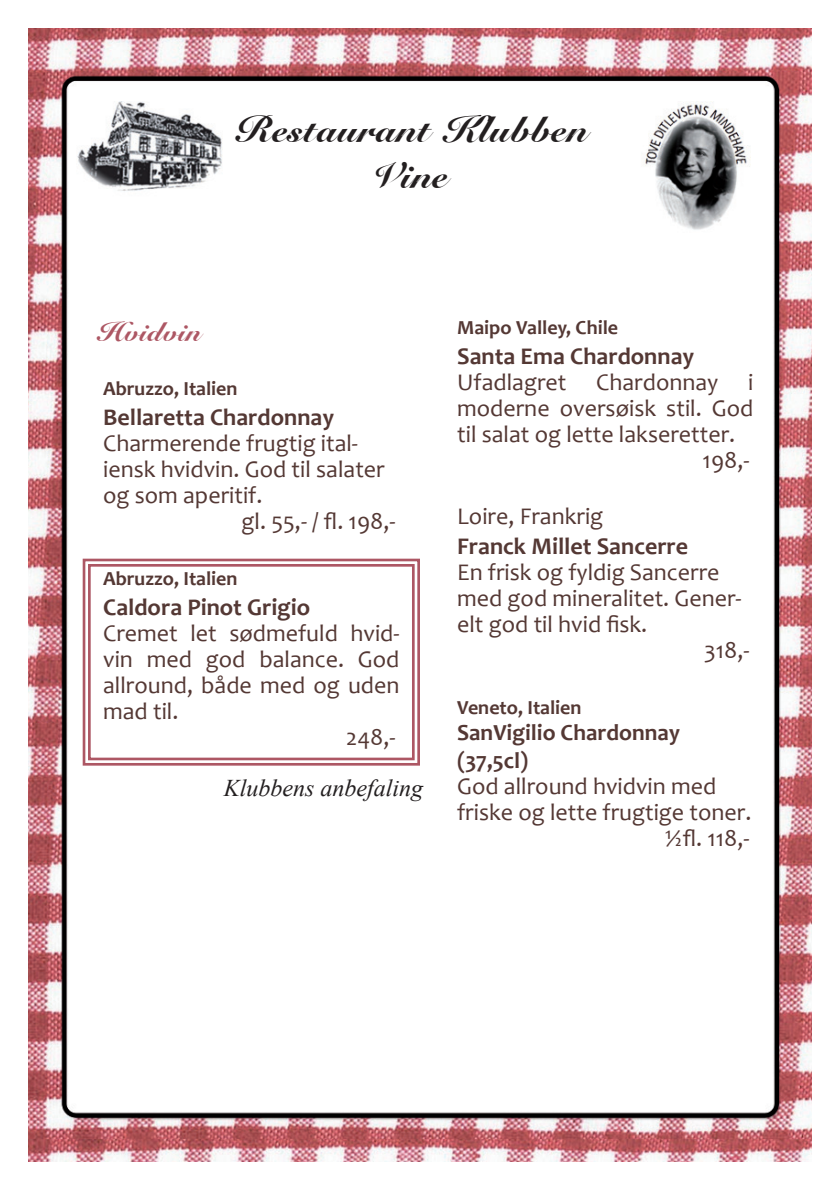
<style>
.page{position:relative;width:840px;height:1191px;background:#fff}
.page>*{position:absolute;margin:0;border:0;box-sizing:border-box;transform-origin:0 0}
.t1{font:900 38px/45.6px "Roundhand BT";color:#231f20;text-align:center}
.t2{font:900 28px "Roundhand BT";color:#ad5764}
.t3{font:24px/26px "Candara";color:#543834}
.t4{font:700 24px "Candara";color:#543834}
.t5{font:italic 24px "Times New Roman";color:#231f20}
.t6{font:700 23.2px/27.8px "Candara";color:#543834}
.t7{font:700 20px "Candara";color:#543834}
</style>
<div class="page">
<img style="left:28px;top:29px;width:783px;height:1133px">
<svg style="left:81px;top:557px;width:340px;height:210px"></svg>
<div style="left:88px;top:564px;width:326px;height:196px;border:3px solid #ad5764"></div>
<p class="t1" style="left:243px;top:107px;width:355px">Restaurant Klubben<br>Vine</p>
<p class="t2" style="left:103px;top:314px;width:106px">Hvidvin</p>
<p class="t7" style="left:103px;top:376px;width:136px">Abruzzo, Italien</p>
<p class="t4" style="left:103px;top:402px;width:232px">Bellaretta Chardonnay</p>
<p class="t3" style="left:103px;top:430px;width:283px">Charmerende frugtig ital&shy;iensk hvidvin. God til salater og som aperitif.</p>
<p class="t3" style="left:241px;top:508px;width:155px">gl. 55,- / fl. 198,-</p>
<p class="t7" style="left:103px;top:566px;width:136px">Abruzzo, Italien</p>
<p class="t4" style="left:103px;top:592px;width:208px">Caldora Pinot Grigio</p>
<p class="t3" style="left:103px;top:620px;width:298px;text-align:justify">Cremet let sødmefuld hvid&shy;vin med god balance. God allround, både med og uden mad til.</p>
<p class="t3" style="left:346px;top:724px;width:51px">248,-</p>
<p class="t5" style="left:224px;top:772px;width:201px">Klubbens anbefaling</p>
<p class="t7" style="left:457px;top:315px;width:162px">Maipo Valley, Chile</p>
<p class="t4" style="left:457px;top:342px;width:238px">Santa Ema Chardonnay</p>
<p class="t3" style="left:457px;top:369px;width:298px;text-align:justify">Ufadlagret Chardonnay i moderne oversøisk stil. God til salat og lette lakseretter.</p>
<p class="t3" style="left:702px;top:447px;width:48px">198,-</p>
<p class="t3" style="left:457px;top:503px;width:147px">Loire, Frankrig</p>
<p class="t4" style="left:457px;top:532px;width:232px">Franck Millet Sancerre</p>
<p class="t3" style="left:457px;top:559px;width:286px">En frisk og fyldig Sancerre med god mineralitet. Gener&shy;elt god til hvid fisk.</p>
<p class="t3" style="left:703px;top:637px;width:47px">318,-</p>
<p class="t7" style="left:457px;top:695px;width:126px">Veneto, Italien</p>
<p class="t6" style="left:457px;top:719px;width:224px">SanVigilio Chardonnay (37,5cl)</p>
<p class="t3" style="left:457px;top:773px;width:295px">God allround hvidvin med friske og lette frugtige toner.</p>
<p class="t3" style="left:664px;top:825px;width:86px">½fl. 118,-</p>
</div>
